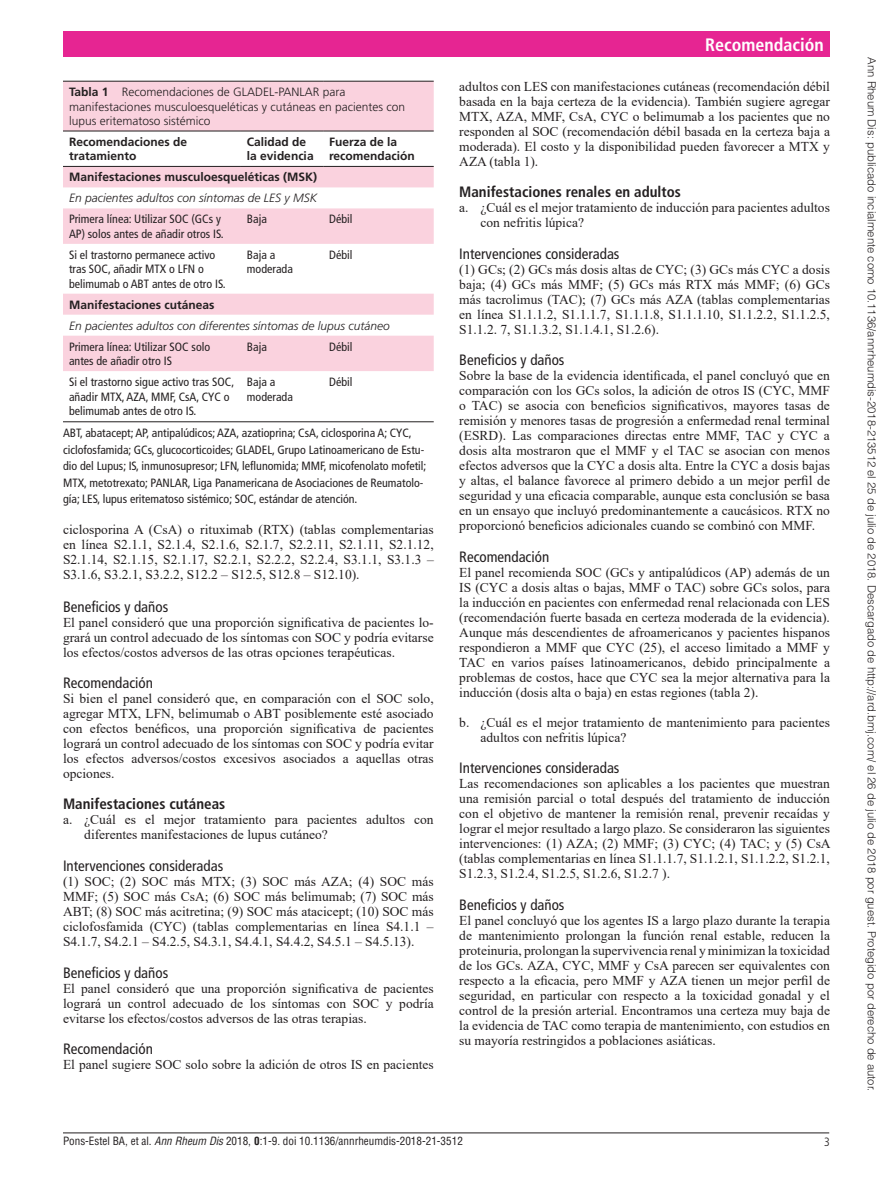
<style>
.page{position:relative;width:893px;height:1191px;background:#fff}
.page>*{position:absolute;margin:0;border:0;box-sizing:border-box;transform-origin:0 0}
.t1{font:700 condensed 18px "Frutiger LT Std";color:#fff}
.t2{font:condensed 15px "Frutiger LT Std";color:#231f20}
.t3{font:700 condensed 15px "Frutiger LT Std";color:#231f20}
.t4{font:13.5px/15px "Times New Roman";color:#231f20;text-align:justify}
.t5{font:condensed 12px/14.4px "Frutiger LT Std";color:#231f20}
.t6{font:700 12px/14.4px "Frutiger LT Std";color:#231f20}
.t7{font:300 12px/14.4px "Frutiger LT Std";color:#231f20}
.t8{font:italic 300 12px "Frutiger LT Std";color:#231f20}
.t9{font:300 condensed 12px "Frutiger";color:#231f20}
.t10{font:300 11.25px "Helvetica LT Std";color:#231f20}
.t11{font:condensed 11.1px "Helvetica LT Std";color:#231f20}
.s1{font-weight:700}
.s2{font-style:italic}
</style>
<div class="page">
<div style="left:63px;top:31px;width:766px;height:26px;background:#e62592"></div>
<hr style="left:63px;top:1132px;width:766px;height:1px;background:#231f20">
<svg style="left:63px;top:82px;width:371px;height:289px;fill:#fad2de"></svg>
<hr style="left:63px;top:81px;width:178px;height:1px;background:#231f20">
<hr style="left:241px;top:81px;width:82px;height:1px;background:#231f20">
<hr style="left:323px;top:81px;width:111px;height:1px;background:#231f20">
<hr style="left:63px;top:131px;width:178px;height:1px;background:#231f20">
<hr style="left:241px;top:131px;width:82px;height:1px;background:#231f20">
<hr style="left:323px;top:131px;width:111px;height:1px;background:#231f20">
<hr style="left:63px;top:166px;width:178px;height:1px;background:#231f20">
<hr style="left:241px;top:166px;width:82px;height:1px;background:#231f20">
<hr style="left:323px;top:166px;width:111px;height:1px;background:#231f20">
<hr style="left:63px;top:421px;width:371px;height:1px;background:#231f20">
<p class="t7" style="left:69px;top:85px;width:338px"><span class="s1">Tabla 1</span> Recomendaciones de GLADEL-PANLAR para manifestaciones musculoesqueléticas y cutáneas en pacientes con lupus eritematoso sistémico</p>
<p class="t6" style="left:69px;top:135px;width:120px">Recomendaciones de tratamiento</p>
<p class="t6" style="left:247px;top:135px;width:68px">Calidad de la evidencia</p>
<p class="t6" style="left:329px;top:135px;width:87px">Fuerza de la recomendación</p>
<p class="t6" style="left:69px;top:170px;width:250px">Manifestaciones musculoesqueléticas (MSK)</p>
<p class="t8" style="left:69px;top:191px;width:250px">En pacientes adultos con síntomas de LES y MSK</p>
<p class="t5" style="left:69px;top:212px;width:156px">Primera línea: Utilizar SOC (GCs y<br>AP) solos antes de añadir otros IS.</p>
<p class="t5" style="left:247px;top:212px;width:22px">Baja</p>
<p class="t5" style="left:329px;top:212px;width:25px">Débil</p>
<p class="t5" style="left:69px;top:247px;width:158px">Si el trastorno permanece activo tras SOC, añadir MTX o LFN o belimumab o ABT antes de otro IS.</p>
<p class="t5" style="left:247px;top:247px;width:47px">Baja a moderada</p>
<p class="t5" style="left:329px;top:247px;width:25px">Débil</p>
<p class="t6" style="left:69px;top:297px;width:147px">Manifestaciones cutáneas</p>
<p class="t8" style="left:69px;top:319px;width:322px">En pacientes adultos con diferentes síntomas de lupus cutáneo</p>
<p class="t5" style="left:69px;top:339px;width:143px">Primera línea: Utilizar SOC solo antes de añadir otro IS</p>
<p class="t5" style="left:247px;top:339px;width:22px">Baja</p>
<p class="t5" style="left:329px;top:339px;width:25px">Débil</p>
<p class="t5" style="left:69px;top:375px;width:167px">Si el trastorno sigue activo tras SOC, añadir MTX, AZA, MMF, CsA, CYC o belimumab antes de otro IS.</p>
<p class="t5" style="left:247px;top:375px;width:47px">Baja a moderada</p>
<p class="t5" style="left:329px;top:375px;width:25px">Débil</p>
<p class="t5" style="left:63px;top:425px;width:365px;line-height:16.5px">ABT, abatacept; AP, antipalúdicos; AZA, azatioprina; CsA, ciclosporina A; CYC, ciclofosfamida; GCs, glucocorticoides; GLADEL, Grupo Latinoamericano de Estu&shy;dio del Lupus; IS, inmunosupresor; LFN, leflunomida; MMF, micofenolato mofetil; MTX, metotrexato; PANLAR, Liga Panamericana de Asociaciones de Reumatolo&shy;gía; LES, lupus eritematoso sistémico; SOC, estándar de atención.</p>
<p class="t4" style="left:63px;top:521px;width:372px">ciclosporina A (CsA) o rituximab (RTX) (tablas complementarias en línea S2.1.1, S2.1.4, S2.1.6, S2.1.7, S2.2.11, S2.1.11, S2.1.12, S2.1.14, S2.1.15, S2.1.17, S2.2.1, S2.2.2, S2.2.4, S3.1.1, S3.1.3 – S3.1.6, S3.2.1, S3.2.2, S12.2 – S12.5, S12.8 – S12.10).</p>
<p class="t2" style="left:63px;top:598px;width:107px">Beneficios y daños</p>
<p class="t4" style="left:63px;top:614px;width:372px">El panel consideró que una proporción significativa de pacientes lo&shy;grará un control adecuado de los síntomas con SOC y podría evitarse los efectos/costos adversos de las otras opciones terapéuticas.</p>
<p class="t2" style="left:63px;top:674px;width:92px">Recomendación</p>
<p class="t4" style="left:63px;top:690px;width:372px">Si bien el panel consideró que, en comparación con el SOC solo, agregar MTX, LFN, belimumab o ABT posiblemente esté asociado con efectos benéficos, una proporción significativa de pacientes logrará un control adecuado de los síntomas con SOC y podría evitar los efectos adversos/costos excesivos asociados a aquellas otras opciones.</p>
<p class="t3" style="left:63px;top:795px;width:164px">Manifestaciones cutáneas</p>
<p class="t4" style="left:84px;top:812px;width:351px;text-indent:-21px">a. ¿Cuál es el mejor tratamiento para pacientes adultos con diferentes manifestaciones de lupus cutáneo?</p>
<p class="t2" style="left:63px;top:857px;width:162px">Intervenciones consideradas</p>
<p class="t4" style="left:63px;top:873px;width:372px">(1) SOC; (2) SOC más MTX; (3) SOC más AZA; (4) SOC más MMF; (5) SOC más CsA; (6) SOC más belimumab; (7) SOC más ABT; (8) SOC más acitretina; (9) SOC más atacicept; (10) SOC más ciclofosfamida (CYC) (tablas complementarias en línea S4.1.1 – S4.1.7, S4.2.1 – S4.2.5, S4.3.1, S4.4.1, S4.4.2, S4.5.1 – S4.5.13).</p>
<p class="t2" style="left:63px;top:963px;width:107px">Beneficios y daños</p>
<p class="t4" style="left:63px;top:980px;width:372px">El panel consideró que una proporción significativa de pacientes logrará un control adecuado de los síntomas con SOC y podría evitarse los efectos/costos adversos de las otras terapias.</p>
<p class="t2" style="left:63px;top:1040px;width:92px">Recomendación</p>
<p class="t4" style="left:63px;top:1056px;width:372px">El panel sugiere SOC solo sobre la adición de otros IS en pacientes</p>
<h1 class="t1" style="left:705px;top:34px;width:120px">Recomendación</h1>
<p class="t4" style="left:459px;top:78px;width:372px">adultos con LES con manifestaciones cutáneas (recomendación débil basada en la baja certeza de la evidencia). También sugiere agregar MTX, AZA, MMF, CsA, CYC o belimumab a los pacientes que no responden al SOC (recomendación débil basada en la certeza baja a moderada). El costo y la disponibilidad pueden favorecer a MTX y AZA (tabla 1).</p>
<p class="t3" style="left:459px;top:183px;width:223px">Manifestaciones renales en adultos</p>
<p class="t4" style="left:480px;top:200px;width:351px;text-indent:-21px">a. ¿Cuál es el mejor tratamiento de inducción para pacientes adultos con nefritis lúpica?</p>
<p class="t2" style="left:459px;top:245px;width:162px">Intervenciones consideradas</p>
<p class="t4" style="left:459px;top:261px;width:372px">(1) GCs; (2) GCs más dosis altas de CYC; (3) GCs más CYC a dosis baja; (4) GCs más MMF; (5) GCs más RTX más MMF; (6) GCs más tacrolimus (TAC); (7) GCs más AZA (tablas complementarias en línea S1.1.1.2, S1.1.1.7, S1.1.1.8, S1.1.1.10, S1.1.2.2, S1.1.2.5, S1.1.2. 7, S1.1.3.2, S1.1.4.1, S1.2.6).</p>
<p class="t2" style="left:459px;top:351px;width:107px">Beneficios y daños</p>
<p class="t4" style="left:459px;top:368px;width:372px">Sobre la base de la evidencia identificada, el panel concluyó que en comparación con los GCs solos, la adición de otros IS (CYC, MMF o TAC) se asocia con beneficios significativos, mayores tasas de remisión y menores tasas de progresión a enfermedad renal terminal (ESRD). Las comparaciones directas entre MMF, TAC y CYC a dosis alta mostraron que el MMF y el TAC se asocian con menos efectos adversos que la CYC a dosis alta. Entre la CYC a dosis bajas y altas, el balance favorece al primero debido a un mejor perfil de seguridad y una eficacia comparable, aunque esta conclusión se basa en un ensayo que incluyó predominantemente a caucásicos. RTX no proporcionó beneficios adicionales cuando se combinó con MMF.</p>
<p class="t2" style="left:459px;top:548px;width:92px">Recomendación</p>
<p class="t4" style="left:459px;top:564px;width:372px">El panel recomienda SOC (GCs y antipalúdicos (AP) además de un IS (CYC a dosis altas o bajas, MMF o TAC) sobre GCs solos, para la inducción en pacientes con enfermedad renal relacionada con LES (recomendación fuerte basada en certeza moderada de la evidencia).<br>Aunque más descendientes de afroamericanos y pacientes hispanos respondieron a MMF que CYC (25), el acceso limitado a MMF y TAC en varios países latinoamericanos, debido principalmente a problemas de costos, hace que CYC sea la mejor alternativa para la inducción (dosis alta o baja) en estas regiones (tabla 2).</p>
<p class="t4" style="left:480px;top:714px;width:351px;text-indent:-21px">b. ¿Cuál es el mejor tratamiento de mantenimiento para pacientes adultos con nefritis lúpica?</p>
<p class="t2" style="left:459px;top:759px;width:162px">Intervenciones consideradas</p>
<p class="t4" style="left:459px;top:776px;width:373px">Las recomendaciones son aplicables a los pacientes que muestran una remisión parcial o total después del tratamiento de inducción con el objetivo de mantener la remisión renal, prevenir recaídas y lograr el mejor resultado a largo plazo. Se consideraron las siguientes intervenciones: (1) AZA; (2) MMF; (3) CYC; (4) TAC; y (5) CsA (tablas complementarias en línea S1.1.1.7, S1.1.2.1, S1.1.2.2, S1.2.1, S1.2.3, S1.2.4, S1.2.5, S1.2.6, S1.2.7 ).</p>
<p class="t2" style="left:459px;top:896px;width:107px">Beneficios y daños</p>
<p class="t4" style="left:459px;top:912px;width:372px">El panel concluyó que los agentes IS a largo plazo durante la terapia de mantenimiento prolongan la función renal estable, reducen la proteinuria, prolongan la supervivencia renal y minimizan la toxicidad de los GCs. AZA, CYC, MMF y CsA parecen ser equivalentes con respecto a la eficacia, pero MMF y AZA tienen un mejor perfil de seguridad, en particular con respecto a la toxicidad gonadal y el control de la presión arterial. Encontramos una certeza muy baja de la evidencia de TAC como terapia de mantenimiento, con estudios en su mayoría restringidos a poblaciones asiáticas.</p>
<p class="t11" style="left:63px;top:1134px;width:401px">Pons-Estel BA, et al. <span class="s2">Ann Rheum Dis</span> 2018, <span class="s1">0</span>:1-9. doi 10.1136/annrheumdis-2018-21-3512</p>
<p class="t9" style="left:824px;top:1135px;width:7px">3</p>
<p class="t10" style="left:879px;top:57px;width:1035px;rotate:90deg">Ann Rheum Dis: publicado incialmente como 10.1136/annrheumdis-2018-213512 el 25 de julio de 2018. Descargado de http://ard.bmj.com/ el 26 de julio de 2018 por guest. Protegido por derecho de autor.</p>
</div>
